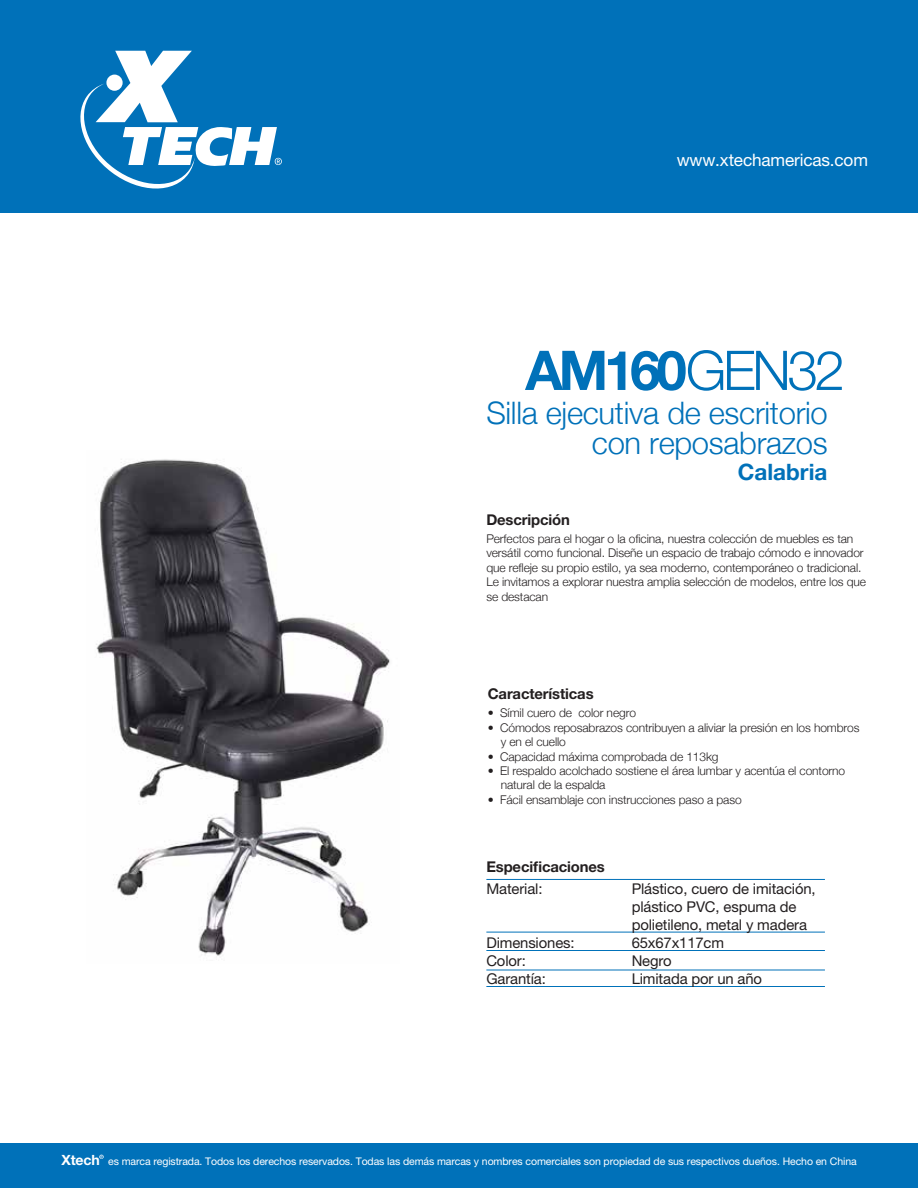
<style>
.page{position:relative;width:918px;height:1188px;background:#fff}
.page>*{position:absolute;margin:0;border:0;box-sizing:border-box;transform-origin:0 0}
.t1{font:700 54.75px "Helvetica Neue";letter-spacing:-.08em;color:#0071b9}
.t2{font:300 31.05px/30px "Helvetica Neue";letter-spacing:-.01em;color:#0071b9;text-align:right}
.t3{font:700 22.5px "Helvetica Neue";color:#0071b9}
.t4{font:17.25px "Helvetica Neue LT Pro";letter-spacing:-.01em;color:#fff}
.t5{font:14.85px/17.9px "Helvetica Neue LT Pro";letter-spacing:-.01em;color:#231f20}
.t6{font:700 14.85px "Helvetica Neue LT Pro";letter-spacing:-.01em;color:#231f20}
.t7{font:300 12px/14.4px "Helvetica Neue";letter-spacing:-.01em;color:#231f20}
.t8{font:10.5px "Helvetica Neue LT Pro";letter-spacing:-.01em;color:#fff}
.s1{font-weight:300}
.s2{font-weight:700;font-size:14.1px}
</style>
<div class="page">
<img style="left:96px;top:459px;width:294px;height:497px">
<div style="left:0;top:0;width:918px;height:212px;background:#0071b9"></div>
<div style="left:0;top:1144px;width:918px;height:44px;background:#0071b9"></div>
<svg style="left:80px;top:51px;width:202px;height:138px"></svg>
<hr style="left:486px;top:986px;width:339px;height:1px;background:#0071b9">
<hr style="left:486px;top:970px;width:339px;height:1px;background:#0071b9">
<hr style="left:486px;top:879px;width:339px;height:1px;background:#0071b9">
<hr style="left:486px;top:932px;width:339px;height:1px;background:#0071b9">
<hr style="left:486px;top:950px;width:339px;height:1px;background:#0071b9">
<svg style="left:99px;top:1155px;width:5px;height:4px"></svg>
<h3 class="t4" style="left:677px;top:149px;width:193px">www.xtechamericas.com</h3>
<h1 class="t1" style="left:525px;top:327px;width:321px">AM160<span class="s1">GEN32</span></h1>
<h2 class="t2" style="left:486px;top:396px;width:343px">Silla ejecutiva de escritorio con reposabrazos</h2>
<p class="t6" style="left:486px;top:510px;width:85px">Descripción</p>
<h3 class="t3" style="left:738px;top:454px;width:91px">Calabria</h3>
<p class="t7" style="left:486px;top:531px;width:381px">Perfectos para el hogar o la oficina, nuestra colección de muebles es tan versátil como funcional. Diseñe un espacio de trabajo cómodo e innovador que refleje su propio estilo, ya sea moderno, contemporáneo o tradicional.<br>Le invitamos a explorar nuestra amplia selección de modelos, entre los que se destacan</p>
<p class="t6" style="left:488px;top:685px;width:107px">Características</p>
<p class="t7" style="left:488px;top:705px;width:150px">• Símil cuero de color negro</p>
<p class="t7" style="left:501px;top:720px;width:360px;text-indent:-13px">• Cómodos reposabrazos contribuyen a aliviar la presión en los hombros y en el cuello</p>
<p class="t7" style="left:488px;top:748px;width:232px">• Capacidad máxima comprobada de 113kg</p>
<p class="t7" style="left:501px;top:763px;width:346px;text-indent:-13px">• El respaldo acolchado sostiene el área lumbar y acentúa el contorno natural de la espalda</p>
<p class="t7" style="left:488px;top:792px;width:255px">• Fácil ensamblaje con instrucciones paso a paso</p>
<p class="t6" style="left:486px;top:857px;width:120px">Especificaciones</p>
<p class="t5" style="left:486px;top:880px;width:58px">Material:</p>
<p class="t5" style="left:486px;top:933px;width:90px">Dimensiones:<br>Color:<br>Garantía:</p>
<p class="t5" style="left:632px;top:880px;width:186px">Plástico, cuero de imitación, plástico PVC, espuma de polietileno, metal y madera<br>65x67x117cm<br>Negro<br>Limitada por un año</p>
<p class="t8" style="left:61px;top:1155px;width:797px"><span class="s2">Xtech</span> es marca registrada. Todos los derechos reservados. Todas las demás marcas y nombres comerciales son propiedad de sus respectivos dueños. Hecho en China</p>
</div>
